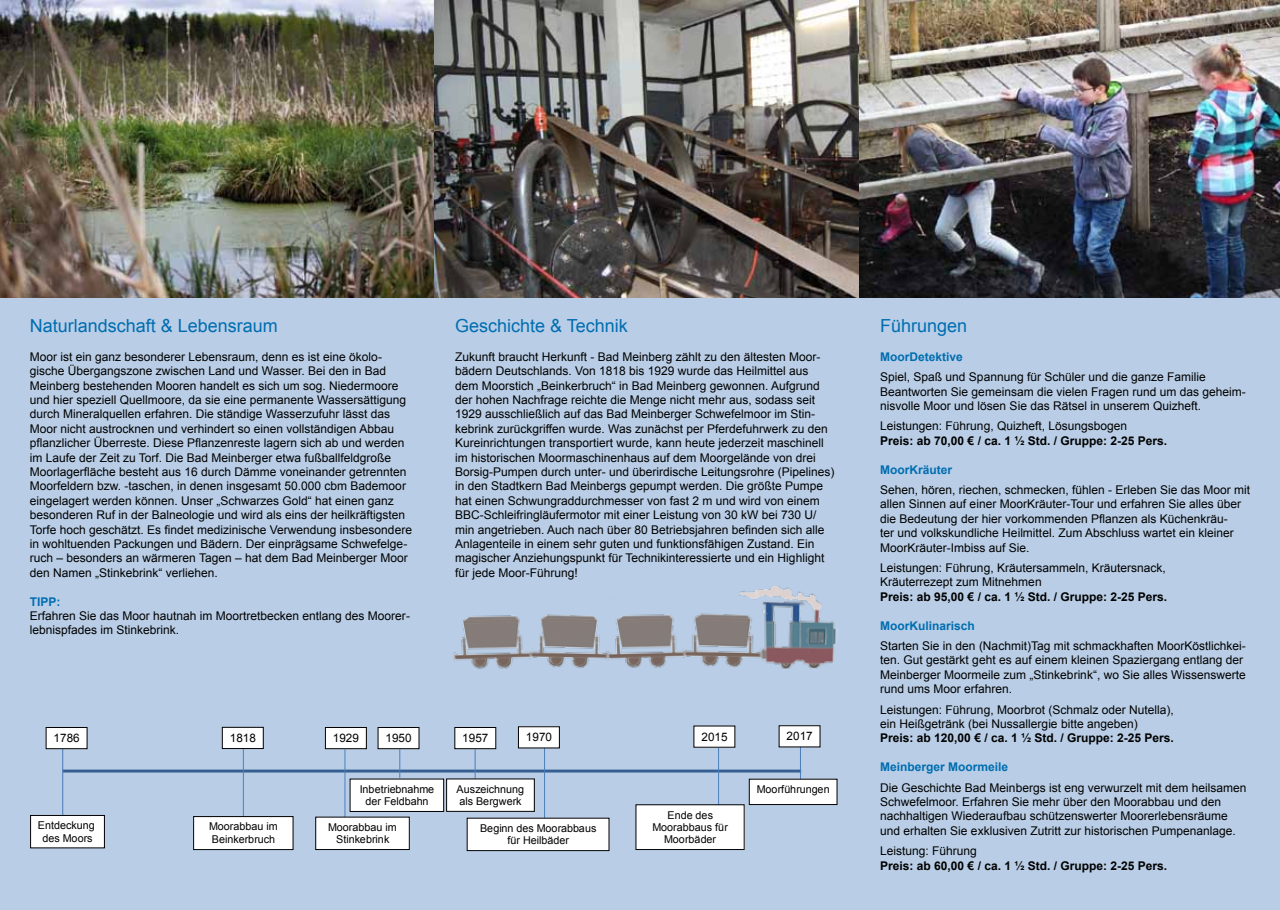
<style>
.page{position:relative;width:1280px;height:910px;background:#b9cee6}
.page>*{position:absolute;margin:0;border:0;box-sizing:border-box;transform-origin:0 0}
.t1{font:18px "Arial";color:#006db0}
.t2{font:12px/14.4px "Arial";color:#000}
.t3{font:700 12px "Arial";color:#000}
.t4{font:700 12px "Arial";color:#006db0}
.t5{font:11.7px "Arial";letter-spacing:.005em;color:#000}
.t6{font:10.8px/12.5px "Arial";letter-spacing:.01em;color:#000;text-align:center}
</style>
<div class="page">
<img style="left:0;top:0;width:859px;height:298px">
<hr style="left:63px;top:770px;width:738px;height:2px;background:#365f91">
<hr style="left:62px;top:744px;width:1px;height:72px;background:#4579b8">
<div style="left:325px;top:727px;width:41px;height:22px;background:#fff"></div>
<div style="left:325px;top:727px;width:42px;height:22px;border:1px solid #000"></div>
<div style="left:46px;top:727px;width:41px;height:22px;background:#fff"></div>
<div style="left:46px;top:727px;width:41px;height:22px;border:1px solid #000"></div>
<div style="left:31px;top:815px;width:73px;height:33px;background:#fff"></div>
<div style="left:30px;top:815px;width:75px;height:33px;border:1px solid #000"></div>
<hr style="left:345px;top:749px;width:1px;height:69px;background:#4a7ebb">
<div style="left:316px;top:817px;width:93px;height:32px;background:#fff"></div>
<div style="left:315px;top:817px;width:95px;height:33px;border:1px solid #000"></div>
<hr style="left:800px;top:745px;width:1px;height:40px;background:#4a7ebb">
<div style="left:749px;top:779px;width:88px;height:25px;background:#fff"></div>
<div style="left:749px;top:779px;width:88px;height:26px;border:1px solid #000"></div>
<hr style="left:243px;top:746px;width:1px;height:72px;background:#4a7ebb">
<div style="left:194px;top:817px;width:99px;height:33px;background:#fff"></div>
<div style="left:193px;top:816px;width:100px;height:34px;border:1px solid #000"></div>
<hr style="left:718px;top:745px;width:1px;height:76px;background:#4a7ebb">
<div style="left:636px;top:805px;width:108px;height:44px;background:#fff"></div>
<div style="left:636px;top:804px;width:108px;height:46px;border:1px solid #000"></div>
<div style="left:378px;top:727px;width:41px;height:22px;background:#fff"></div>
<div style="left:378px;top:727px;width:41px;height:22px;border:1px solid #000"></div>
<div style="left:350px;top:779px;width:94px;height:32px;background:#fff"></div>
<div style="left:350px;top:779px;width:94px;height:33px;border:1px solid #000"></div>
<svg style="left:399px;top:749px;width:1px;height:29px"></svg>
<hr style="left:544px;top:748px;width:1px;height:73px;background:#4a7ebb">
<div style="left:467px;top:818px;width:142px;height:33px;background:#fff"></div>
<div style="left:467px;top:818px;width:142px;height:33px;border:1px solid #000"></div>
<div style="left:455px;top:727px;width:41px;height:22px;background:#fff"></div>
<div style="left:454px;top:727px;width:42px;height:22px;border:1px solid #000"></div>
<svg style="left:475px;top:749px;width:1px;height:29px"></svg>
<div style="left:447px;top:779px;width:87px;height:32px;background:#fff"></div>
<div style="left:446px;top:779px;width:89px;height:33px;border:1px solid #000"></div>
<div style="left:222px;top:727px;width:41px;height:21px;background:#fff"></div>
<div style="left:222px;top:727px;width:42px;height:22px;border:1px solid #000"></div>
<div style="left:518px;top:727px;width:41px;height:21px;background:#fff"></div>
<div style="left:518px;top:726px;width:42px;height:22px;border:1px solid #000"></div>
<div style="left:694px;top:726px;width:41px;height:21px;background:#fff"></div>
<div style="left:779px;top:726px;width:41px;height:21px;background:#fff"></div>
<div style="left:779px;top:725px;width:41px;height:22px;border:1px solid #000"></div>
<img style="left:608px;top:586px;width:228px;height:83px">
<img style="left:453px;top:614px;width:155px;height:55px">
<img style="left:859px;top:0;width:421px;height:298px">
<h1 class="t1" style="left:30px;top:314px;width:250px">Naturlandschaft &amp; Lebensraum</h1>
<p class="t2" style="left:30px;top:350px;width:384px">Moor ist ein ganz besonderer Lebensraum, denn es ist eine ökolo&shy;gische Übergangszone zwischen Land und Wasser. Bei den in Bad Meinberg bestehenden Mooren handelt es sich um sog. Niedermoore und hier speziell Quellmoore, da sie eine permanente Wassersättigung durch Mineralquellen erfahren. Die ständige Wasserzufuhr lässt das Moor nicht austrocknen und verhindert so einen vollständigen Abbau pflanzlicher Überreste. Diese Pflanzenreste lagern sich ab und werden im Laufe der Zeit zu Torf. Die Bad Meinberger etwa fußballfeldgroße Moorlagerfläche besteht aus 16 durch Dämme voneinander getrennten Moorfeldern bzw. -taschen, in denen insgesamt 50.000 cbm Bademoor eingelagert werden können. Unser „Schwarzes Gold“ hat einen ganz besonderen Ruf in der Balneologie und wird als eins der heilkräftigsten Torfe hoch geschätzt. Es findet medizinische Verwendung insbesondere in wohltuenden Packungen und Bädern. Der einprägsame Schwefelge&shy;ruch – besonders an wärmeren Tagen – hat dem Bad Meinberger Moor den Namen „Stinkebrink“ verliehen.</p>
<p class="t4" style="left:30px;top:593px;width:32px">TIPP:</p>
<p class="t2" style="left:30px;top:609px;width:382px">Erfahren Sie das Moor hautnah im Moortretbecken entlang des Moorer&shy;lebnispfades im Stinkebrink.</p>
<h1 class="t1" style="left:455px;top:314px;width:174px">Geschichte &amp; Technik</h1>
<p class="t2" style="left:455px;top:350px;width:381px">Zukunft braucht Herkunft - Bad Meinberg zählt zu den ältesten Moor&shy;bädern Deutschlands. Von 1818 bis 1929 wurde das Heilmittel aus dem Moorstich „Beinkerbruch“ in Bad Meinberg gewonnen. Aufgrund der hohen Nachfrage reichte die Menge nicht mehr aus, sodass seit 1929 ausschließlich auf das Bad Meinberger Schwefelmoor im Stin&shy;kebrink zurückgriffen wurde. Was zunächst per Pferdefuhrwerk zu den Kureinrichtungen transportiert wurde, kann heute jederzeit maschinell im historischen Moormaschinenhaus auf dem Moorgelände von drei Borsig-Pumpen durch unter- und überirdische Leitungsrohre (Pipelines) in den Stadtkern Bad Meinbergs gepumpt werden. Die größte Pumpe hat einen Schwungraddurchmesser von fast 2 m und wird von einem BBC-Schleifringläufermotor mit einer Leistung von 30 kW bei 730 U/ min angetrieben. Auch nach über 80 Betriebsjahren befinden sich alle Anlagenteile in einem sehr guten und funktionsfähigen Zustand. Ein magischer Anziehungspunkt für Technikinteressierte und ein Highlight für jede Moor-Führung!</p>
<p class="t5" style="left:230px;top:730px;width:28px">1818</p>
<p class="t5" style="left:526px;top:730px;width:28px">1970</p>
<p class="t5" style="left:701px;top:729px;width:28px">2015</p>
<p class="t5" style="left:787px;top:729px;width:28px">2017</p>
<p class="t5" style="left:54px;top:730px;width:28px">1786</p>
<p class="t5" style="left:333px;top:730px;width:28px">1929</p>
<p class="t5" style="left:385px;top:730px;width:28px">1950</p>
<p class="t5" style="left:462px;top:730px;width:28px">1957</p>
<p class="t6" style="left:360px;top:783px;width:76px">Inbetriebnahme der Feldbahn</p>
<p class="t6" style="left:457px;top:783px;width:69px;text-align:left">Auszeichnung als Bergwerk</p>
<p class="t6" style="left:209px;top:820px;width:70px;line-height:12.9px;text-align:left">Moorabbau im<br>Beinkerbruch</p>
<p class="t6" style="left:652px;top:809px;width:77px">Ende des<br>Moorabbaus für<br>Moorbäder</p>
<p class="t6" style="left:38px;top:819px;width:58px">Entdeckung des Moors</p>
<p class="t6" style="left:328px;top:821px;width:70px">Moorabbau im<br>Stinkebrink</p>
<p class="t6" style="left:480px;top:822px;width:118px">Beginn des Moorabbaus für Heilbäder</p>
<p class="t6" style="left:757px;top:783px;width:74px">Moorführungen</p>
<h1 class="t1" style="left:880px;top:314px;width:89px">Führungen</h1>
<p class="t4" style="left:880px;top:349px;width:84px">MoorDetektive</p>
<p class="t2" style="left:880px;top:370px;width:367px">Spiel, Spaß und Spannung für Schüler und die ganze Familie<br>Beantworten Sie gemeinsam die vielen Fragen rund um das geheim&shy;nisvolle Moor und lösen Sie das Rätsel in unserem Quizheft.</p>
<p class="t2" style="left:880px;top:419px;width:248px">Leistungen: Führung, Quizheft, Lösungsbogen</p>
<p class="t3" style="left:880px;top:433px;width:288px">Preis: ab 70,00 € / ca. 1 ½ Std. / Gruppe: 2-25 Pers.</p>
<p class="t4" style="left:880px;top:461px;width:74px">MoorKräuter</p>
<p class="t2" style="left:880px;top:483px;width:371px">Sehen, hören, riechen, schmecken, fühlen - Erleben Sie das Moor mit allen Sinnen auf einer MoorKräuter-Tour und erfahren Sie alles über die Bedeutung der hier vorkommenden Pflanzen als Küchenkräu-<br>ter und volkskundliche Heilmittel. Zum Abschluss wartet ein kleiner MoorKräuter-Imbiss auf Sie.</p>
<p class="t2" style="left:880px;top:561px;width:287px">Leistungen: Führung, Kräutersammeln, Kräutersnack,<br>Kräuterrezept zum Mitnehmen</p>
<p class="t3" style="left:880px;top:589px;width:288px">Preis: ab 95,00 € / ca. 1 ½ Std. / Gruppe: 2-25 Pers.</p>
<p class="t4" style="left:880px;top:617px;width:96px">MoorKulinarisch</p>
<p class="t2" style="left:880px;top:639px;width:367px">Starten Sie in den (Nachmit)Tag mit schmackhaften MoorKöstlichkei&shy;ten. Gut gestärkt geht es auf einem kleinen Spaziergang entlang der Meinberger Moormeile zum „Stinkebrink“, wo Sie alles Wissenswerte rund ums Moor erfahren.</p>
<p class="t2" style="left:880px;top:702px;width:295px">Leistungen: Führung, Moorbrot (Schmalz oder Nutella), ein Heißgetränk (bei Nussallergie bitte angeben)</p>
<p class="t3" style="left:880px;top:730px;width:295px">Preis: ab 120,00 € / ca. 1 ½ Std. / Gruppe: 2-25 Pers.</p>
<p class="t4" style="left:880px;top:759px;width:130px">Meinberger Moormeile</p>
<p class="t2" style="left:880px;top:780px;width:368px">Die Geschichte Bad Meinbergs ist eng verwurzelt mit dem heilsamen Schwefelmoor. Erfahren Sie mehr über den Moorabbau und den nachhaltigen Wiederaufbau schützenswerter Moorerlebensräume und erhalten Sie exklusiven Zutritt zur historischen Pumpenanlage.</p>
<p class="t2" style="left:880px;top:844px;width:98px">Leistung: Führung</p>
<p class="t3" style="left:880px;top:857px;width:288px">Preis: ab 60,00 € / ca. 1 ½ Std. / Gruppe: 2-25 Pers.</p>
</div>
